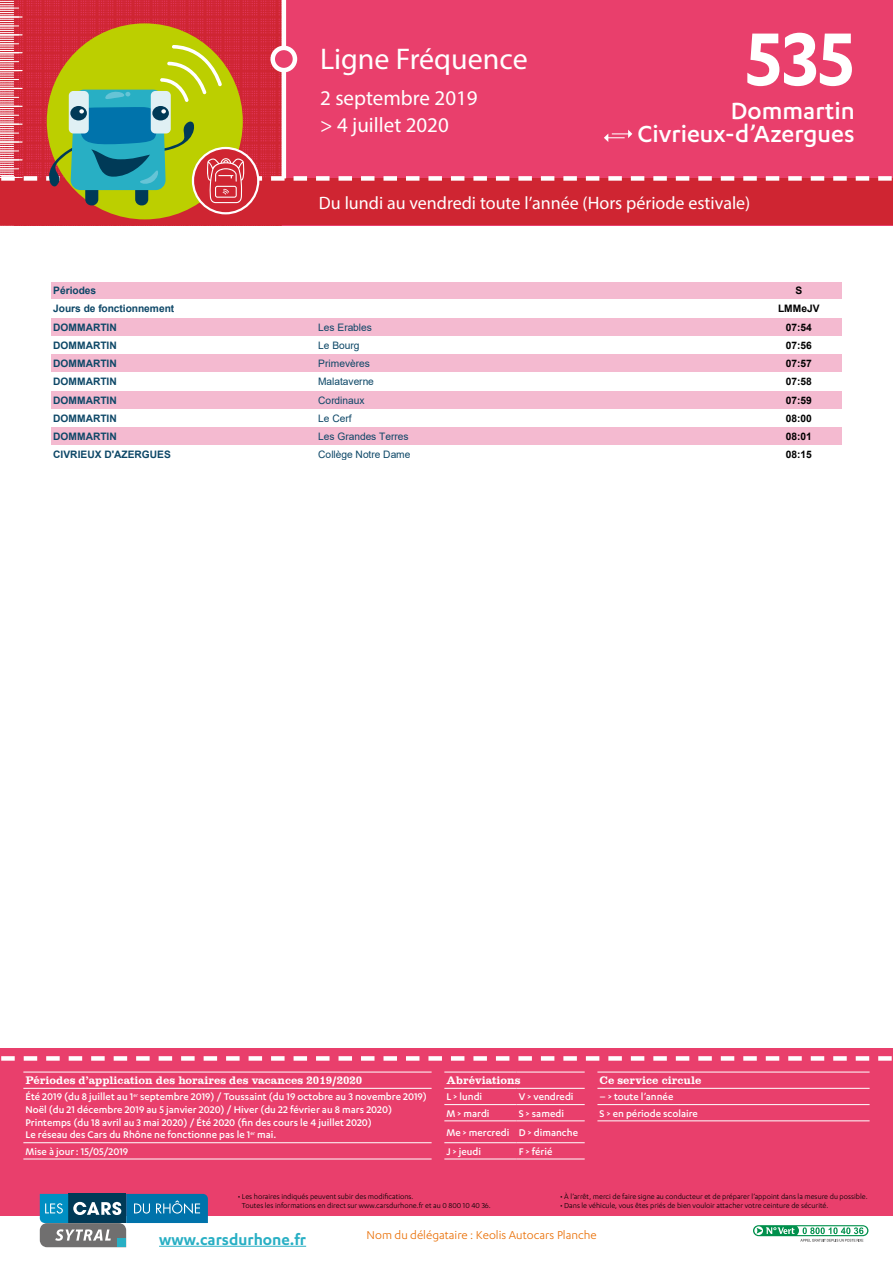
<style>
.page{position:relative;width:893px;height:1263px;background:#fff}
.page>*{position:absolute;margin:0;border:0;box-sizing:border-box;transform-origin:0 0}
.t1{font:600 87px "Karbon";color:#fff}
.t2{font:30px "Myriad Pro";color:#fff}
.t3{font:500 27px/23.2px "Karbon";color:#fff;text-align:right}
.t4{font:21px/27px "Myriad Pro";color:#fff}
.t5{font:18px "Myriad Pro";color:#fff}
.t6{font:600 17.55px "Karbon";color:#28afc4}
.t7{font:13.2px "Karbon";color:#ea7007}
.t8{font:500 11.25px/12.8px "Karbon";color:#fff}
.t9{font:11.25px "Clarendon";color:#fff}
.t10{font:700 10.35px "Arial";color:#0d4767}
.t11{font:10.35px "Arial";letter-spacing:-.005em;color:#0d4767}
.t12{font:700 10.35px "Arial";letter-spacing:-.005em;color:#000}
.t13{font:8.25px/9px "Karbon";color:#000}
</style>
<div class="page">
<div style="left:0;top:1048px;width:893px;height:168px;background:#e93f6c"></div>
<svg style="left:1px;top:1056px;width:891px;height:5px"></svg>
<svg style="left:753px;top:1225px;width:115px;height:17px"></svg>
<hr style="left:159px;top:1246px;width:147px;height:1px;background:#28afc4">
<svg style="left:40px;top:1194px;width:168px;height:53px"></svg>
<hr style="left:23px;top:1072px;width:409px;height:1px;background:#fff">
<hr style="left:444px;top:1072px;width:73px;height:1px;background:#fff">
<hr style="left:517px;top:1072px;width:68px;height:1px;background:#fff">
<hr style="left:597px;top:1072px;width:273px;height:1px;background:#fff">
<hr style="left:23px;top:1088px;width:409px;height:1px;background:#fff">
<hr style="left:444px;top:1088px;width:73px;height:1px;background:#fff">
<hr style="left:517px;top:1088px;width:68px;height:1px;background:#fff">
<hr style="left:597px;top:1088px;width:273px;height:1px;background:#fff">
<hr style="left:444px;top:1104px;width:73px;height:1px;background:#fff">
<hr style="left:517px;top:1104px;width:68px;height:1px;background:#fff">
<hr style="left:597px;top:1104px;width:273px;height:1px;background:#fff">
<hr style="left:444px;top:1120px;width:73px;height:1px;background:#fff">
<hr style="left:517px;top:1120px;width:68px;height:1px;background:#fff">
<hr style="left:597px;top:1120px;width:273px;height:1px;background:#fff">
<hr style="left:23px;top:1142px;width:409px;height:1px;background:#fff">
<hr style="left:444px;top:1142px;width:73px;height:1px;background:#fff">
<hr style="left:517px;top:1142px;width:68px;height:1px;background:#fff">
<hr style="left:23px;top:1159px;width:409px;height:1px;background:#fff">
<hr style="left:444px;top:1159px;width:73px;height:1px;background:#fff">
<hr style="left:517px;top:1159px;width:68px;height:1px;background:#fff">
<svg style="left:0;top:0;width:893px;height:225px;background:#d44e5a"></svg>
<div style="left:52px;top:282px;width:790px;height:18px;background:#f4bad0"></div>
<div style="left:52px;top:318px;width:790px;height:18px;background:#f4bad0"></div>
<div style="left:52px;top:354px;width:790px;height:19px;background:#f4bad0"></div>
<div style="left:52px;top:391px;width:790px;height:18px;background:#f4bad0"></div>
<div style="left:52px;top:427px;width:790px;height:19px;background:#f4bad0"></div>
<h2 class="t2" style="left:320px;top:41px;width:209px">Ligne Fréquence</h2>
<h3 class="t4" style="left:320px;top:84px;width:159px">2 septembre 2019 &gt; 4 juillet 2020</h3>
<h1 class="t1" style="left:746px;top:10px;width:110px">535</h1>
<h3 class="t3" style="left:637px;top:98px;width:219px">Dommartin<br>Civrieux-d’Azergues</h3>
<h3 class="t5" style="left:319px;top:192px;width:433px">Du lundi au vendredi toute l’année (Hors période estivale)</h3>
<p class="t10" style="left:53px;top:283px;width:44px">Périodes</p>
<p class="t12" style="left:795px;top:283px;width:8px">S</p>
<p class="t10" style="left:53px;top:301px;width:122px">Jours de fonctionnement</p>
<p class="t12" style="left:778px;top:301px;width:43px">LMMeJV</p>
<p class="t10" style="left:53px;top:320px;width:65px">DOMMARTIN</p>
<p class="t11" style="left:318px;top:320px;width:55px">Les Erables</p>
<p class="t12" style="left:786px;top:320px;width:28px">07:54</p>
<p class="t10" style="left:53px;top:338px;width:65px">DOMMARTIN</p>
<p class="t11" style="left:318px;top:338px;width:43px">Le Bourg</p>
<p class="t12" style="left:786px;top:338px;width:28px">07:56</p>
<p class="t10" style="left:53px;top:356px;width:65px">DOMMARTIN</p>
<p class="t11" style="left:318px;top:356px;width:53px">Primevères</p>
<p class="t12" style="left:786px;top:356px;width:28px">07:57</p>
<p class="t10" style="left:53px;top:374px;width:65px">DOMMARTIN</p>
<p class="t11" style="left:318px;top:375px;width:57px">Malataverne</p>
<p class="t12" style="left:786px;top:374px;width:28px">07:58</p>
<p class="t10" style="left:53px;top:393px;width:65px">DOMMARTIN</p>
<p class="t11" style="left:318px;top:393px;width:48px">Cordinaux</p>
<p class="t12" style="left:786px;top:393px;width:28px">07:59</p>
<p class="t10" style="left:53px;top:411px;width:65px">DOMMARTIN</p>
<p class="t11" style="left:318px;top:411px;width:35px">Le Cerf</p>
<p class="t12" style="left:786px;top:411px;width:28px">08:00</p>
<p class="t10" style="left:53px;top:429px;width:65px">DOMMARTIN</p>
<p class="t11" style="left:318px;top:429px;width:92px">Les Grandes Terres</p>
<p class="t12" style="left:786px;top:429px;width:28px">08:01</p>
<p class="t10" style="left:53px;top:447px;width:119px">CIVRIEUX D'AZERGUES</p>
<p class="t11" style="left:318px;top:448px;width:94px">Collège Notre Dame</p>
<p class="t12" style="left:786px;top:447px;width:28px">08:15</p>
<p class="t9" style="left:26px;top:1074px;width:338px">Périodes d’application des horaires des vacances 2019/2020</p>
<p class="t9" style="left:446px;top:1074px;width:76px">Abréviations</p>
<p class="t9" style="left:600px;top:1074px;width:103px">Ce service circule</p>
<p class="t8" style="left:26px;top:1090px;width:403px">Été 2019 (du 8 juillet au 1<sup>er</sup> septembre 2019) / Toussaint (du 19 octobre au 3 novembre 2019)<br>Noël (du 21 décembre 2019 au 5 janvier 2020) / Hiver (du 22 février au 8 mars 2020)<br>Printemps (du 18 avril au 3 mai 2020) / Été 2020 (fin des cours le 4 juillet 2020)<br>Le réseau des Cars du Rhône ne fonctionne pas le 1<sup>er</sup> mai.</p>
<p class="t8" style="left:446px;top:1090px;width:37px">L &gt; lundi</p>
<p class="t8" style="left:519px;top:1090px;width:56px">V &gt; vendredi</p>
<p class="t8" style="left:600px;top:1090px;width:75px">– &gt; toute l’année</p>
<p class="t8" style="left:446px;top:1106px;width:45px">M &gt; mardi</p>
<p class="t8" style="left:519px;top:1106px;width:47px">S &gt; samedi</p>
<p class="t8" style="left:600px;top:1106px;width:100px">S &gt; en période scolaire</p>
<p class="t8" style="left:446px;top:1125px;width:133px">Me &gt; mercredi D &gt; dimanche</p>
<p class="t8" style="left:26px;top:1144px;width:104px">Mise à jour: 15/05/2019</p>
<p class="t8" style="left:446px;top:1144px;width:36px">J &gt; jeudi</p>
<p class="t8" style="left:519px;top:1144px;width:35px">F &gt; férié</p>
<p class="t13" style="left:242px;top:1192px;width:250px;text-indent:-4px">• Les horaires indiqués peuvent subir des modifications.<br>Toutes les informations en direct sur www.carsdurhone.fr et au 0 800 10 40 36.</p>
<p class="t13" style="left:560px;top:1192px;width:309px">• À l’arrêt, merci de faire signe au conducteur et de préparer l’appoint dans la mesure du possible.</p>
<p class="t13" style="left:560px;top:1201px;width:270px">• Dans le véhicule, vous êtes priés de bien vouloir attacher votre ceinture de sécurité.</p>
<h3 class="t6" style="left:159px;top:1229px;width:149px">www.carsdurhone.fr</h3>
<p class="t7" style="left:367px;top:1228px;width:232px">Nom du délégataire : Keolis Autocars Planche</p>
</div>
